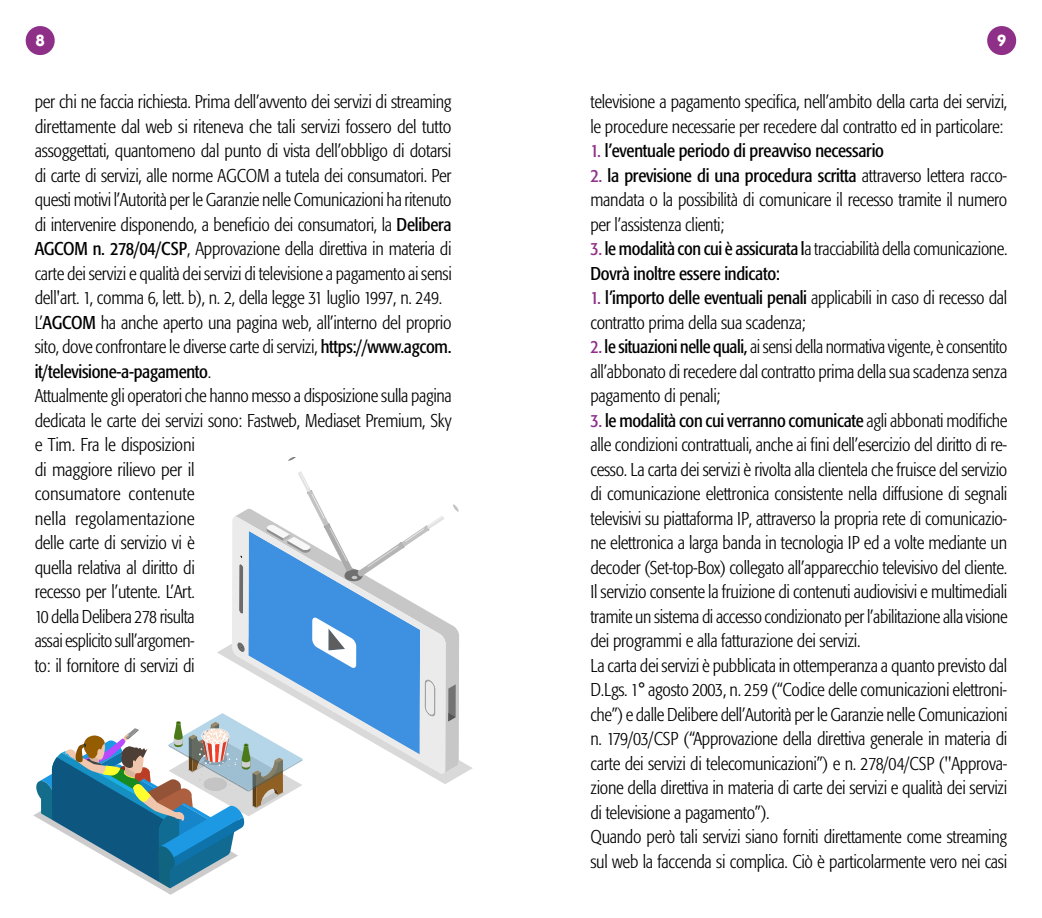
<style>
.page{position:relative;width:1042px;height:918px;background:#fff}
.page>*{position:absolute;margin:0;border:0;box-sizing:border-box;transform-origin:0 0}
.t1{font:300 condensed 18.38px/24.5px "Formata";letter-spacing:-.015em;color:#000}
.t2{font:condensed 18.38px/24.5px "Formata";letter-spacing:-.015em;color:#000}
.t3{font:900 15.75px "VAG Rounded Std";color:#fff}
.s1{font-weight:400}
.s2{color:#8e2f88}
.s3{font-weight:400;color:#8e2f88}
.s4{font-weight:300}
</style>
<div class="page">
<svg style="left:25px;top:26px;width:30px;height:30px"></svg>
<svg style="left:987px;top:26px;width:30px;height:30px"></svg>
<svg style="left:33px;top:457px;width:440px;height:438px"></svg>
<p class="t3" style="left:36px;top:31px;width:10px">8</p>
<p class="t3" style="left:997px;top:31px;width:10px">9</p>
<p class="t1" style="left:35px;top:90px;width:418px">per chi ne faccia richiesta. Prima dell’avvento dei servizi di streaming direttamente dal web si riteneva che tali servizi fossero del tutto assoggettati, quantomeno dal punto di vista dell’obbligo di dotarsi di carte di servizi, alle norme AGCOM a tutela dei consumatori. Per questi motivi l’Autorità per le Garanzie nelle Comunicazioni ha ritenuto di intervenire disponendo, a beneficio dei consumatori, la <span class="s1">Delibera AGCOM n. 278/04/CSP</span>, Approvazione della direttiva in materia di carte dei servizi e qualità dei servizi di televisione a pagamento ai sensi dell'art. 1, comma 6, lett. b), n. 2, della legge 31 luglio 1997, n. 249.<br>L’<span class="s1">AGCOM</span> ha anche aperto una pagina web, all’interno del proprio sito, dove confrontare le diverse carte di servizi, <span class="s1">https://www.agcom. it/televisione-a-pagamento</span>.<br>Attualmente gli operatori che hanno messo a disposizione sulla pagina dedicata le carte dei servizi sono: Fastweb, Mediaset Premium, Sky e Tim. Fra le disposizioni<br>di maggiore rilievo per il<br>consumatore contenute<br>nella regolamentazione<br>delle carte di servizio vi è<br>quella relativa al diritto di<br>recesso per l’utente. L’Art.<br>10 della Delibera 278 risulta<br>assai esplicito sull’argomen-<br>to: il fornitore di servizi di</p>
<p class="t1" style="left:590px;top:90px;width:418px">televisione a pagamento specifica, nell’ambito della carta dei servizi, le procedure necessarie per recedere dal contratto ed in particolare:</p>
<p class="t2" style="left:590px;top:139px;width:295px"><span class="s2">1.</span> l’eventuale periodo di preavviso necessario</p>
<p class="t1" style="left:590px;top:163px;width:418px;text-align:justify"><span class="s3">2.</span> <span class="s1">la previsione di una procedura scritta</span> attraverso lettera racco&shy;mandata o la possibilità di comunicare il recesso tramite il numero per l’assistenza clienti;</p>
<p class="t2" style="left:590px;top:237px;width:418px"><span class="s2">3.</span> le modalità con cui è assicurata l<span class="s4">a tracciabilità della comunicazione.<br></span>Dovrà inoltre essere indicato:</p>
<p class="t1" style="left:590px;top:286px;width:418px"><span class="s3">1.</span> <span class="s1">l’importo delle eventuali penali</span> applicabili in caso di recesso dal contratto prima della sua scadenza;</p>
<p class="t1" style="left:590px;top:335px;width:418px;text-align:justify"><span class="s3">2.</span> <span class="s1">le situazioni nelle quali,</span> ai sensi della normativa vigente, è consentito all’abbonato di recedere dal contratto prima della sua scadenza senza pagamento di penali;</p>
<p class="t1" style="left:590px;top:408px;width:419px"><span class="s3">3.</span> <span class="s1">le modalità con cui verranno comunicate</span> agli abbonati modifiche alle condizioni contrattuali, anche ai fini dell’esercizio del diritto di re&shy;cesso. La carta dei servizi è rivolta alla clientela che fruisce del servizio di comunicazione elettronica consistente nella diffusione di segnali televisivi su piattaforma IP, attraverso la propria rete di comunicazio&shy;ne elettronica a larga banda in tecnologia IP ed a volte mediante un decoder (Set-top-Box) collegato all’apparecchio televisivo del cliente.<br>Il servizio consente la fruizione di contenuti audiovisivi e multimediali tramite un sistema di accesso condizionato per l’abilitazione alla visione dei programmi e alla fatturazione dei servizi.<br>La carta dei servizi è pubblicata in ottemperanza a quanto previsto dal D.Lgs. 1° agosto 2003, n. 259 (“Codice delle comunicazioni elettroni&shy;che”) e dalle Delibere dell’Autorità per le Garanzie nelle Comunicazioni n. 179/03/CSP (“Approvazione della direttiva generale in materia di carte dei servizi di telecomunicazioni”) e n. 278/04/CSP ("Approva&shy;zione della direttiva in materia di carte dei servizi e qualità dei servizi di televisione a pagamento”).<br>Quando però tali servizi siano forniti direttamente come streaming sul web la faccenda si complica. Ciò è particolarmente vero nei casi</p>
</div>
